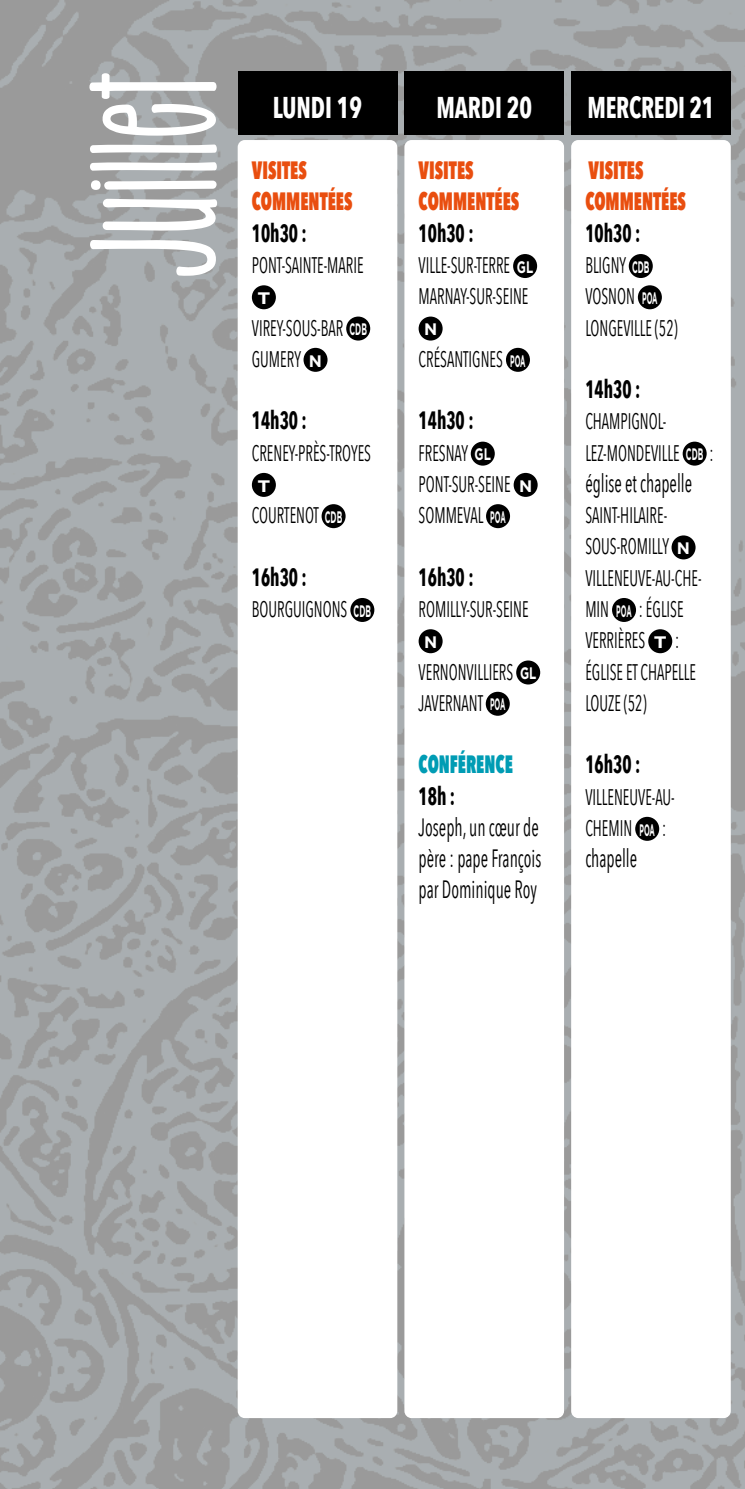
<style>
.page{position:relative;width:745px;height:1489px;background:#fff}
.page>*{position:absolute;margin:0;border:0;box-sizing:border-box;transform-origin:0 0}
.t1{font:170px "KG How Many Times";color:#fff}
.t2{font:700 30px "Avenir Next Condensed";letter-spacing:-.005em;color:#fff;scale:.8 1}
.t3{font:25px/31.2px "Avenir Next Condensed";color:#000;text-align:justify;scale:.7 1}
.t4{font:700 25px "Avenir Next Condensed";color:#000;scale:.7 1}
.t5{font:800 25px/31.2px "Avenir Next Condensed";color:#e94e0f;scale:.7 1}
.t6{font:800 25px "Avenir Next Condensed";color:#009cb4;scale:.7 1}
.t7{font:22.5px/31.2px "Avenir Next Condensed";color:#000;scale:.7 1}
.t8{font:700 16.75px "Gotham";color:#fff;scale:1.2 1}
.t9{font:700 16.75px "Gotham";color:#fff}
.s1{font-family:"Gotham";font-weight:700;font-size:16.75px;color:#fff}
</style>
<div class="page">
<img style="left:0;top:0;width:744px;height:1488px">
<div style="left:237px;top:71px;width:160px;height:64px;background:#000"></div>
<div style="left:404px;top:71px;width:159px;height:64px;background:#000"></div>
<div style="left:570px;top:71px;width:160px;height:64px;background:#000"></div>
<div style="left:237px;top:140px;width:160px;height:1277px;background:#fff;border-radius:7px"></div>
<div style="left:252px;top:285px;width:24px;height:24px;background:#000;border-radius:50%"></div>
<div style="left:346px;top:316px;width:24px;height:24px;background:#000;border-radius:50%"></div>
<div style="left:303px;top:348px;width:24px;height:24px;background:#000;border-radius:50%"></div>
<div style="left:252px;top:473px;width:24px;height:24px;background:#000;border-radius:50%"></div>
<div style="left:321px;top:504px;width:24px;height:24px;background:#000;border-radius:50%"></div>
<div style="left:350px;top:598px;width:24px;height:24px;background:#000;border-radius:50%"></div>
<div style="left:404px;top:140px;width:159px;height:1277px;background:#fff;border-radius:7px"></div>
<div style="left:512px;top:254px;width:24px;height:24px;background:#000;border-radius:50%"></div>
<div style="left:418px;top:316px;width:24px;height:24px;background:#000;border-radius:50%"></div>
<div style="left:505px;top:348px;width:24px;height:24px;background:#000;border-radius:50%"></div>
<div style="left:470px;top:441px;width:24px;height:24px;background:#000;border-radius:50%"></div>
<div style="left:513px;top:473px;width:24px;height:24px;background:#000;border-radius:50%"></div>
<div style="left:485px;top:504px;width:24px;height:24px;background:#000;border-radius:50%"></div>
<div style="left:418px;top:629px;width:24px;height:24px;background:#000;border-radius:50%"></div>
<div style="left:516px;top:660px;width:24px;height:24px;background:#000;border-radius:50%"></div>
<div style="left:485px;top:691px;width:24px;height:24px;background:#000;border-radius:50%"></div>
<div style="left:570px;top:140px;width:160px;height:1277px;background:#fff;border-radius:7px"></div>
<div style="left:628px;top:254px;width:24px;height:24px;background:#000;border-radius:50%"></div>
<div style="left:637px;top:285px;width:24px;height:24px;background:#000;border-radius:50%"></div>
<div style="left:682px;top:441px;width:24px;height:24px;background:#000;border-radius:50%"></div>
<div style="left:671px;top:535px;width:24px;height:24px;background:#000;border-radius:50%"></div>
<div style="left:611px;top:598px;width:24px;height:24px;background:#000;border-radius:50%"></div>
<div style="left:647px;top:629px;width:24px;height:24px;background:#000;border-radius:50%"></div>
<div style="left:634px;top:816px;width:24px;height:24px;background:#000;border-radius:50%"></div>
<h1 class="t1" style="left:64px;top:279px;width:210px;rotate:-90deg">Juillet</h1>
<h2 class="t2" style="left:273px;top:89px;width:113px">LUNDI 19</h2>
<h2 class="t2" style="left:436px;top:89px;width:121px">MARDI 20</h2>
<h2 class="t2" style="left:587px;top:89px;width:160px">MERCREDI 21</h2>
<p class="t5" style="left:252px;top:154px;width:145px">VISITES<br>COMMENTÉES</p>
<p class="t4" style="left:252px;top:218px;width:80px">10h30 :</p>
<p class="t7" style="left:252px;top:248px;width:161px">PONT-SAINTE-MARIE</p>
<p class="t8" style="left:257px;top:287px;width:12px">T</p>
<p class="t7" style="left:252px;top:311px;width:166px">VIREY-SOUS-BAR <span class="s1">CDB<br></span>GUMERY <span class="s1">N</span></p>
<p class="t4" style="left:252px;top:405px;width:80px">14h30 :</p>
<p class="t7" style="left:252px;top:436px;width:172px">CRENEY-PRÈS-TROYES</p>
<p class="t8" style="left:257px;top:474px;width:12px">T</p>
<p class="t7" style="left:252px;top:498px;width:131px">COURTENOT <span class="s1">CDB</span></p>
<p class="t4" style="left:252px;top:561px;width:80px">16h30 :</p>
<p class="t7" style="left:252px;top:592px;width:172px">BOURGUIGNONS <span class="s1">CDB</span></p>
<p class="t5" style="left:418px;top:154px;width:145px">VISITES<br>COMMENTÉES</p>
<p class="t4" style="left:418px;top:218px;width:80px">10h30 :</p>
<p class="t7" style="left:418px;top:248px;width:165px">VILLE-SUR-TERRE <span class="s1">GL<br></span>MARNAY-SUR-SEINE</p>
<p class="t9" style="left:424px;top:318px;width:15px">N</p>
<p class="t7" style="left:418px;top:342px;width:154px">CRÉSANTIGNES <span class="s1">POA</span></p>
<p class="t4" style="left:418px;top:405px;width:80px">14h30 :</p>
<p class="t7" style="left:418px;top:436px;width:164px">FRESNAY <span class="s1">GL<br></span>PONT-SUR-SEINE <span class="s1">N<br></span>SOMMEVAL <span class="s1">POA</span></p>
<p class="t4" style="left:418px;top:561px;width:80px">16h30 :</p>
<p class="t7" style="left:418px;top:592px;width:159px">ROMILLY-SUR-SEINE</p>
<p class="t9" style="left:424px;top:631px;width:15px">N</p>
<p class="t7" style="left:418px;top:655px;width:170px">VERNONVILLIERS <span class="s1">GL<br></span>JAVERNANT <span class="s1">POA</span></p>
<p class="t6" style="left:418px;top:748px;width:136px">CONFÉRENCE</p>
<p class="t4" style="left:418px;top:780px;width:54px">18h :</p>
<p class="t3" style="left:418px;top:810px;width:177px">Joseph, un cœur de père : pape François par Dominique Roy</p>
<p class="t5" style="left:585px;top:154px;width:145px">VISITES<br>COMMENTÉES</p>
<p class="t4" style="left:585px;top:218px;width:80px">10h30 :</p>
<p class="t7" style="left:585px;top:248px;width:133px">BLIGNY <span class="s1">CDB<br></span>VOSNON <span class="s1">POA<br></span>LONGEVILLE (52)</p>
<p class="t4" style="left:585px;top:374px;width:80px">14h30 :</p>
<p class="t7" style="left:585px;top:405px;width:185px">CHAMPIGNOL-<br>LEZ-MONDEVILLE <span class="s1">CDB</span> :</p>
<p class="t3" style="left:585px;top:466px;width:154px">église et chapelle</p>
<p class="t7" style="left:585px;top:498px;width:167px">SAINT-HILAIRE-<br>SOUS-ROMILLY <span class="s1">N<br></span>VILLENEUVE-AU-CHE-<br>MIN <span class="s1">POA</span> : ÉGLISE<br>VERRIÈRES <span class="s1">T</span> :<br>ÉGLISE ET CHAPELLE<br>LOUZE (52)</p>
<p class="t4" style="left:585px;top:749px;width:80px">16h30 :</p>
<p class="t7" style="left:585px;top:780px;width:129px">VILLENEUVE-AU-<br>CHEMIN <span class="s1">POA</span> :</p>
<p class="t3" style="left:585px;top:841px;width:75px">chapelle</p>
</div>
